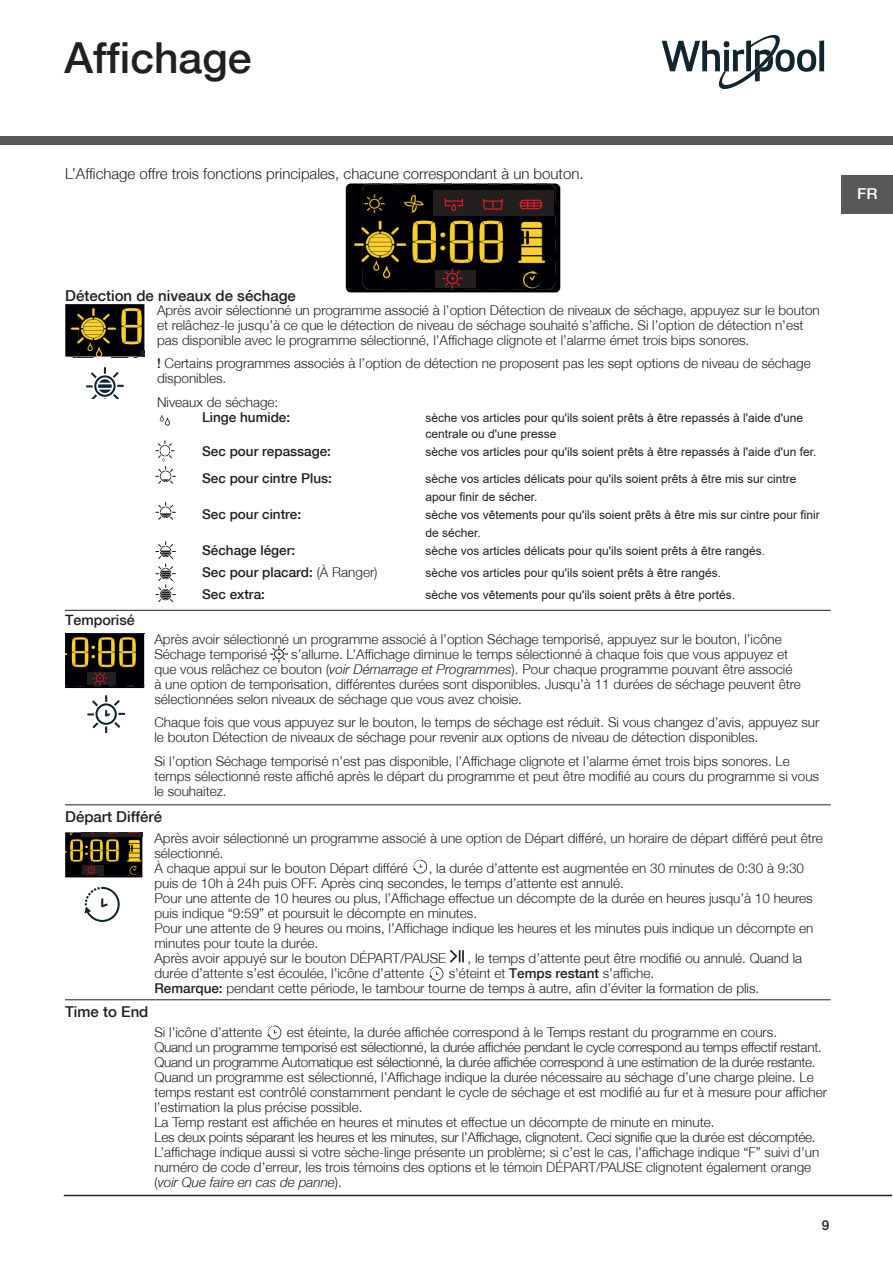
<style>
.page{position:relative;width:893px;height:1263px;background:#fff}
.page>*{position:absolute;margin:0;border:0;box-sizing:border-box;transform-origin:0 0}
.t1{font:500 42.75px "Helvetica Neue";color:#231f20}
.t2{font:300 15px "Helvetica Neue";color:#231f20}
.t3{font:500 15px "Helvetica Neue";color:#231f20}
.t4{font:500 15px "Helvetica Neue";color:#fff;scale:1.05 1}
.t5{font:500 14.25px "Helvetica Neue";color:#231f20}
.t6{font:300 13.5px/15px "Helvetica Neue";color:#231f20}
.t7{font:500 13.5px "Helvetica Neue";color:#231f20}
.t8{font:12px/18px "Arial";color:#231f20}
.s1{font-weight:500}
.s2{font-weight:300}
.s3{font-style:italic}
</style>
<div class="page">
<hr style="left:64px;top:1195px;width:828px;height:1px;background:#231f20">
<div style="left:842px;top:175px;width:51px;height:38px;background:#57585a"></div>
<div style="left:2px;top:136px;width:891px;height:9px;background:#57585a"></div>
<svg style="left:0;top:136px;width:2px;height:9px"></svg>
<div style="left:819px;top:40px;width:5px;height:31px;background:#112530"></div>
<svg style="left:662px;top:34px;width:154px;height:55px"></svg>
<img style="left:346px;top:183px;width:214px;height:109px">
<svg style="left:362px;top:271px;width:21px;height:19px"></svg>
<img style="left:362px;top:199px;width:1px;height:83px">
<svg style="left:537px;top:282px;width:19px;height:8px"></svg>
<img style="left:371px;top:289px;width:178px;height:1px">
<img style="left:555px;top:209px;width:1px;height:65px">
<svg style="left:362px;top:184px;width:19px;height:7px"></svg>
<img style="left:370px;top:184px;width:142px;height:1px">
<div style="left:434px;top:190px;width:120px;height:26px;background:#231f20"></div>
<svg style="left:445px;top:198px;width:18px;height:13px"></svg>
<svg style="left:512px;top:184px;width:44px;height:25px"></svg>
<svg style="left:483px;top:198px;width:20px;height:12px"></svg>
<div style="left:435px;top:270px;width:40px;height:17px;background:#231f20"></div>
<svg style="left:442px;top:268px;width:35px;height:22px"></svg>
<hr style="left:65px;top:610px;width:766px;height:1px;background:#231f20">
<img style="left:271px;top:646px;width:17px;height:17px">
<hr style="left:65px;top:804px;width:766px;height:1px;background:#231f20">
<svg style="left:413px;top:860px;width:14px;height:13px"></svg>
<svg style="left:450px;top:950px;width:14px;height:12px"></svg>
<svg style="left:430px;top:967px;width:13px;height:14px"></svg>
<svg style="left:160px;top:415px;width:10px;height:11px"></svg>
<svg style="left:155px;top:440px;width:21px;height:44px"></svg>
<svg style="left:155px;top:502px;width:21px;height:18px"></svg>
<svg style="left:155px;top:541px;width:21px;height:61px"></svg>
<img style="left:65px;top:304px;width:2px;height:53px">
<svg style="left:67px;top:304px;width:77px;height:94px"></svg>
<svg style="left:65px;top:633px;width:79px;height:100px"></svg>
<svg style="left:65px;top:832px;width:77px;height:90px"></svg>
<hr style="left:65px;top:999px;width:766px;height:1px;background:#231f20">
<svg style="left:268px;top:1025px;width:13px;height:14px"></svg>
<h1 class="t1" style="left:65px;top:33px;width:188px">Affichage</h1>
<p class="t2" style="left:65px;top:164px;width:520px">L’Affichage offre trois fonctions principales, chacune correspondant à un bouton.</p>
<p class="t4" style="left:857px;top:184px;width:21px">FR</p>
<p class="t3" style="left:65px;top:286px;width:232px">Détection de niveaux de séchage</p>
<p class="t6" style="left:157px;top:302px;width:664px">Après avoir sélectionné un programme associé à l’option Détection de niveaux de séchage, appuyez sur le bouton et relâchez-le jusqu’à ce que le détection de niveau de séchage souhaité s’affiche. Si l’option de détection n’est pas disponible avec le programme sélectionné, l’Affichage clignote et l’alarme émet trois bips sonores.</p>
<p class="t6" style="left:157px;top:356px;width:655px"><span class="s1">!</span> Certains programmes associés à l’option de détection ne proposent pas les sept options de niveau de séchage disponibles.</p>
<p class="t6" style="left:157px;top:394px;width:123px">Niveaux de séchage:</p>
<p class="t7" style="left:202px;top:409px;width:90px">Linge humide:</p>
<p class="t8" style="left:425px;top:410px;width:379px;line-height:16.2px">sèche vos articles pour qu'ils soient prêts à être repassés à l'aide d'une centrale ou d'une presse</p>
<p class="t7" style="left:202px;top:443px;width:130px">Sec pour repassage:</p>
<p class="t8" style="left:425px;top:443px;width:393px">sèche vos articles pour qu'ils soient prêts à être repassés à l'aide d'un fer.</p>
<p class="t7" style="left:202px;top:470px;width:131px">Sec pour cintre Plus:</p>
<p class="t8" style="left:425px;top:469px;width:373px">sèche vos articles délicats pour qu'ils soient prêts à être mis sur cintre apour finir de sécher.</p>
<p class="t7" style="left:202px;top:506px;width:101px">Sec pour cintre:</p>
<p class="t8" style="left:425px;top:505px;width:396px">sèche vos vêtements pour qu'ils soient prêts à être mis sur cintre pour finir de sécher.</p>
<p class="t7" style="left:202px;top:542px;width:95px">Séchage léger:</p>
<p class="t8" style="left:425px;top:541px;width:341px">sèche vos articles délicats pour qu'ils soient prêts à être rangés.</p>
<p class="t7" style="left:202px;top:564px;width:177px">Sec pour placard: <span class="s2">(À Ranger)</span></p>
<p class="t8" style="left:425px;top:564px;width:297px">sèche vos articles pour qu'ils soient prêts à être rangés.</p>
<p class="t7" style="left:202px;top:586px;width:64px">Sec extra:</p>
<p class="t8" style="left:425px;top:586px;width:311px">sèche vos vêtements pour qu'ils soient prêts à être portés.</p>
<p class="t5" style="left:65px;top:612px;width:71px">Temporisé</p>
<p class="t6" style="left:154px;top:631px;width:629px">Après avoir sélectionné un programme associé à l’option Séchage temporisé, appuyez sur le bouton, l’icône<br>Séchage temporisé</p>
<p class="t6" style="left:154px;top:646px;width:648px;text-indent:137px">s’allume. L’Affichage diminue le temps sélectionné à chaque fois que vous appuyez et que vous relâchez ce bouton (<span class="s3">voir Démarrage et Programmes</span>). Pour chaque programme pouvant être associé à une option de temporisation, différentes durées sont disponibles. Jusqu’à 11 durées de séchage peuvent être sélectionnées selon niveaux de séchage que vous avez choisie.</p>
<p class="t6" style="left:154px;top:715px;width:666px">Chaque fois que vous appuyez sur le bouton, le temps de séchage est réduit. Si vous changez d’avis, appuyez sur le bouton Détection de niveaux de séchage pour revenir aux options de niveau de détection disponibles.</p>
<p class="t6" style="left:154px;top:753px;width:666px">Si l’option Séchage temporisé n’est pas disponible, l’Affichage clignote et l’alarme émet trois bips sonores. Le temps sélectionné reste affiché après le départ du programme et peut être modifié au cours du programme si vous le souhaitez.</p>
<p class="t3" style="left:65px;top:808px;width:98px">Départ Différé</p>
<p class="t6" style="left:154px;top:830px;width:670px">Après avoir sélectionné un programme associé à une option de Départ différé, un horaire de départ différé peut être sélectionné.<br>À chaque appui sur le bouton Départ différé</p>
<p class="t6" style="left:154px;top:860px;width:660px;text-indent:274px">, la durée d’attente est augmentée en 30 minutes de 0:30 à 9:30 puis de 10h à 24h puis OFF. Après cinq secondes, le temps d’attente est annulé.<br>Pour une attente de 10 heures ou plus, l’Affichage effectue un décompte de la durée en heures jusqu’à 10 heures puis indique “9:59” et poursuit le décompte en minutes.<br>Pour une attente de 9 heures ou moins, l’Affichage indique les heures et les minutes puis indique un décompte en minutes pour toute la durée.<br>Après avoir appuyé sur le bouton DÉPART/PAUSE</p>
<p class="t6" style="left:468px;top:950px;width:336px">, le temps d’attente peut être modifié ou annulé. Quand la</p>
<p class="t6" style="left:154px;top:965px;width:271px">durée d’attente s’est écoulée, l’icône d’attente</p>
<p class="t6" style="left:154px;top:965px;width:606px;text-indent:294px">s’éteint et <span class="s1">Temps restant</span> s’affiche.<br><span class="s1">Remarque:</span> pendant cette période, le tambour tourne de temps à autre, afin d’éviter la formation de plis.</p>
<p class="t3" style="left:65px;top:1003px;width:85px">Time to End</p>
<p class="t6" style="left:154px;top:1025px;width:674px;text-indent:132px">est éteinte, la durée affichée correspond à le Temps restant du programme en cours.<br>Quand un programme temporisé est sélectionné, la durée affichée pendant le cycle correspond au temps effectif restant.<br>Quand un programme Automatique est sélectionné, la durée affichée correspond à une estimation de la durée restante.<br>Quand un programme est sélectionné, l’Affichage indique la durée nécessaire au séchage d’une charge pleine. Le temps restant est contrôlé constamment pendant le cycle de séchage et est modifié au fur et à mesure pour afficher l’estimation la plus précise possible.<br>La Temp restant est affichée en heures et minutes et effectue un décompte de minute en minute.<br>Les deux points séparant les heures et les minutes, sur l’Affichage, clignotent. Ceci signifie que la durée est décomptée.<br>L’affichage indique aussi si votre sèche-linge présente un problème; si c’est le cas, l’affichage indique “F” suivi d’un numéro de code d’erreur, les trois témoins des options et le témoin DÉPART/PAUSE clignotent également orange (<span class="s3">voir Que faire en cas de panne</span>).</p>
<p class="t6" style="left:154px;top:1025px;width:109px">Si l’icône d’attente</p>
<p class="t7" style="left:822px;top:1217px;width:9px">9</p>
</div>
